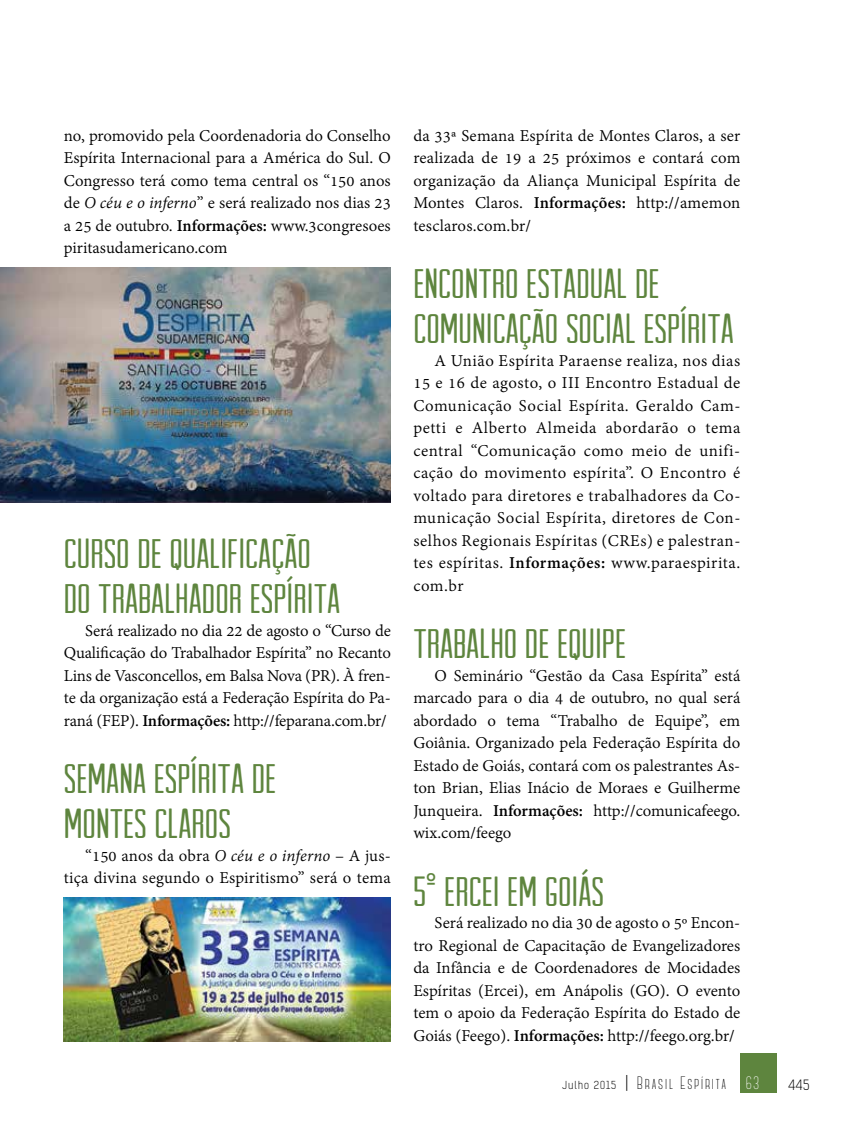
<style>
.page{position:relative;width:851px;height:1127px;background:#fff}
.page>*{position:absolute;margin:0;border:0;box-sizing:border-box;transform-origin:0 0}
.t1{font:42px/45px "Arvil Sans";color:#5e853e}
.t2{font:18px/22.5px "Adobe Devanagari";color:#000;text-align:justify}
.t3{font:300 18px "Canter";letter-spacing:.1em;color:#000}
.t4{font:300 13.5px "Kelson Sans";color:#000}
.s1{font-style:italic}
.s2{font-weight:700}
.s3{font-family:"Kelson Sans";font-size:10.5px}
.s4{font-family:"Kelson Sans"}
.s5{color:#fff}
</style>
<div class="page">
<div style="left:740px;top:1053px;width:36px;height:40px;background:#5e853e"></div>
<img style="left:0;top:268px;width:391px;height:235px">
<img style="left:64px;top:897px;width:327px;height:145px">
<p class="t2" style="left:64px;top:125px;width:328px">no, promovido pela Coordenadoria do Conselho Espírita Internacional para a América do Sul. O Congresso terá como tema central os “150 anos de <span class="s1">O céu e o inferno</span>” e será realizado nos dias 23 a 25 de outubro. <span class="s2">Informações:</span> www.3congresoes piritasudamericano.com</p>
<h1 class="t1" style="left:64px;top:530px;width:278px">CURSO DE QUALIFICAÇÃO<br>DO TRABALHADOR ESPÍRITA</h1>
<p class="t2" style="left:64px;top:620px;width:328px;text-indent:21px">Será realizado no dia 22 de agosto o “Curso de Qualificação do Trabalhador Espírita” no Recanto Lins de Vasconcellos, em Balsa Nova (PR). À fren&shy;te da organização está a Federação Espírita do Pa&shy;raná (FEP). <span class="s2">Informações:</span> http://feparana.com.br/</p>
<h1 class="t1" style="left:64px;top:755px;width:214px">SEMANA ESPÍRITA DE<br>MONTES CLAROS</h1>
<p class="t2" style="left:64px;top:845px;width:328px;text-align:right">“150 anos da obra <span class="s1">O céu e o inferno</span> – A jus&shy;tiça divina segundo o Espiritismo” será o tema</p>
<p class="t2" style="left:413px;top:125px;width:328px">da 33ª Semana Espírita de Montes Claros, a ser realizada de 19 a 25 próximos e contará com organização da Aliança Municipal Espírita de Montes Claros. <span class="s2">Informações:</span> http://amemon tesclaros.com.br/</p>
<h1 class="t1" style="left:413px;top:260px;width:322px">ENCONTRO ESTADUAL DE<br>COMUNICAÇÃO SOCIAL ESPÍRITA</h1>
<p class="t2" style="left:413px;top:350px;width:328px;text-indent:21px">A União Espírita Paraense realiza, nos dias 15 e 16 de agosto, o III Encontro Estadual de Comunicação Social Espírita. Geraldo Cam&shy;petti e Alberto Almeida abordarão o tema central “Comunicação como meio de unifi&shy;cação do movimento espírita”. O Encontro é voltado para diretores e trabalhadores da Co&shy;municação Social Espírita, diretores de Con&shy;selhos Regionais Espíritas (CREs) e palestran&shy;tes espíritas. <span class="s2">Informações:</span> www.paraespirita. com.br</p>
<h1 class="t1" style="left:413px;top:620px;width:214px">TRABALHO DE EQUIPE</h1>
<p class="t2" style="left:413px;top:665px;width:328px;text-indent:21px">O Seminário “Gestão da Casa Espírita” está marcado para o dia 4 de outubro, no qual será abordado o tema “Trabalho de Equipe”, em Goiânia. Organizado pela Federação Espírita do Estado de Goiás, contará com os palestrantes As&shy;ton Brian, Elias Inácio de Moraes e Guilherme Junqueira. <span class="s2">Informações:</span> http://comunicafeego. wix.com/feego</p>
<h1 class="t1" style="left:413px;top:868px;width:192px">5<sup>º</sup> ERCEI EM GOIÁS</h1>
<p class="t2" style="left:413px;top:913px;width:328px;text-indent:21px">Será realizado no dia 30 de agosto o 5º Encon&shy;tro Regional de Capacitação de Evangelizadores da Infância e de Coordenadores de Mocidades Espíritas (Ercei), em Anápolis (GO). O evento tem o apoio da Federação Espírita do Estado de Goiás (Feego). <span class="s2">Informações:</span> http://feego.org.br/</p>
<p class="t3" style="left:562px;top:1074px;width:198px"><span class="s3">Julho 2015</span> <span class="s4">|</span> Brasil Espírita <span class="s5">63</span></p>
<p class="t4" style="left:788px;top:1076px;width:22px">445</p>
</div>
